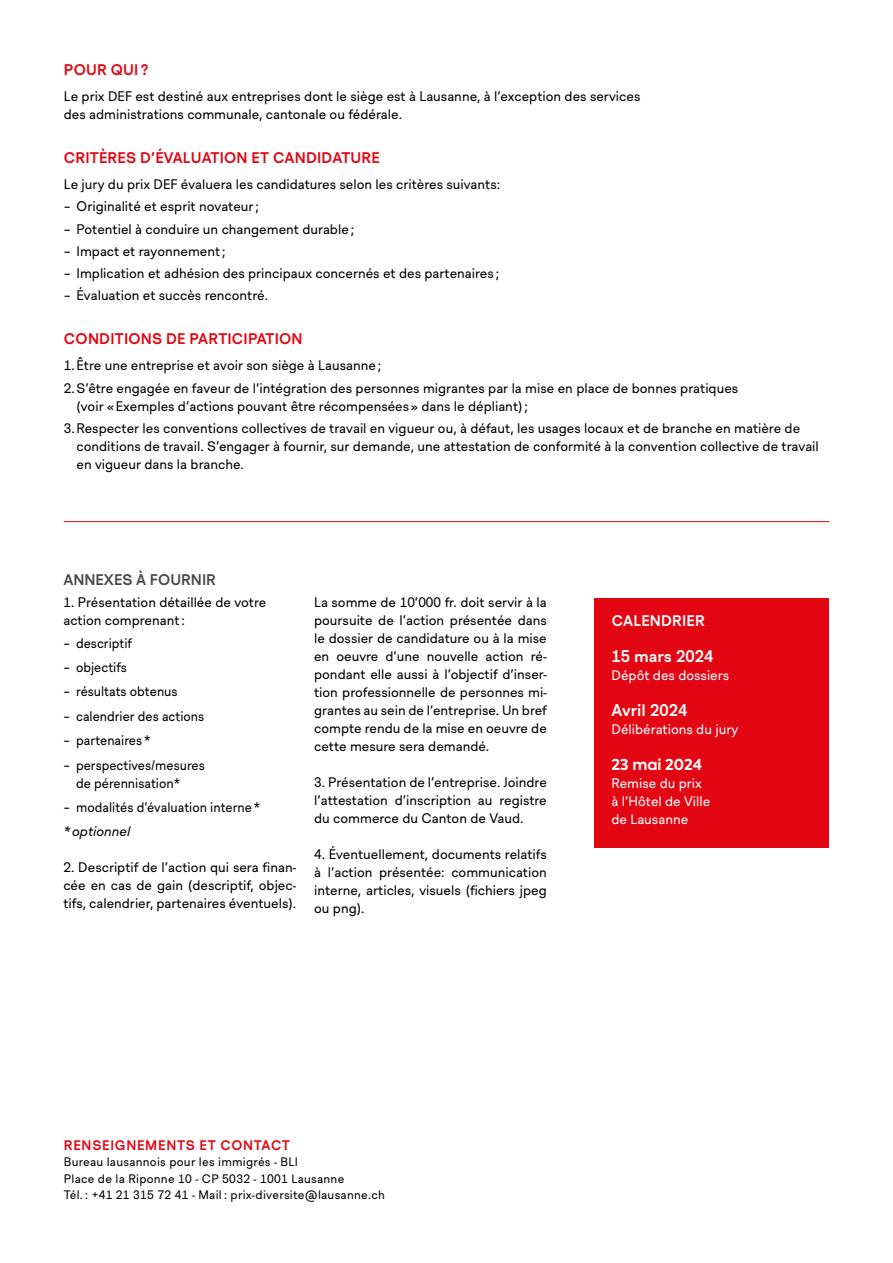
<style>
.page{position:relative;width:893px;height:1263px;background:#fff}
.page>*{position:absolute;margin:0;border:0;box-sizing:border-box;transform-origin:0 0}
.texte_courant{font:700 16.5px "Lausanne";color:#fff}
.Soustitre{font:700 15px "Lausanne";letter-spacing:.015em;color:#e30613}
.sous-titre_couv{font:700 15px "Lausanne";color:#4a4a49}
.Titre{font:700 15px "Lausanne";letter-spacing:.015em;color:#fff}
.texte_courant-2{font:700 15px "Axiforma";color:#fff}
.texte_courant-3{font:13.5px/18px "Lausanne";color:#000;text-align:justify}
.Texte_Courant{font:13.5px/18px "Lausanne";color:#000}
.texte_courant-4{font:13.5px/18px "Lausanne";color:#000;scale:.95 1}
.texte_courant-5{font:13.5px "Lausanne";color:#fff}
.Titre-2{font:700 13.5px "Lausanne";letter-spacing:.055em;color:#e30613}
.texte_courant-6{font:italic 13.5px "Lausanne";color:#000}
.texte_courant-7{font:12px/16.5px "Lausanne";letter-spacing:.02em;color:#000}
.s1{font-family:"Axiforma"}
</style>
<div class="page">
<div style="left:594px;top:598px;width:235px;height:250px;background:#e30613"></div>
<hr style="left:64px;top:521px;width:765px;height:1px;background:#e30613">
<p class="Soustitre" style="left:64px;top:58px;width:86px">POUR QUI ?</p>
<p class="Texte_Courant" style="left:64px;top:88px;width:578px">Le prix DEF est destiné aux entreprises dont le siège est à Lausanne, à l’exception des services des administrations communale, cantonale ou fédérale.</p>
<p class="Soustitre" style="left:64px;top:146px;width:317px">CRITÈRES D’ÉVALUATION ET CANDIDATURE</p>
<p class="Texte_Courant" style="left:64px;top:176px;width:438px">Le jury du prix DEF évaluera les candidatures selon les critères suivants:</p>
<p class="texte_courant-3" style="left:64px;top:198px;width:197px"><span class="s1">-</span> Originalité et esprit novateur ;</p>
<p class="texte_courant-3" style="left:64px;top:221px;width:292px"><span class="s1">-</span> Potentiel à conduire un changement durable ;</p>
<p class="texte_courant-3" style="left:64px;top:243px;width:163px"><span class="s1">-</span> Impact et rayonnement ;</p>
<p class="texte_courant-3" style="left:64px;top:265px;width:437px"><span class="s1">-</span> Implication et adhésion des principaux concernés et des partenaires ;</p>
<p class="texte_courant-3" style="left:64px;top:287px;width:206px"><span class="s1">-</span> Évaluation et succès rencontré.</p>
<p class="Soustitre" style="left:64px;top:328px;width:240px">CONDITIONS DE PARTICIPATION</p>
<p class="texte_courant-3" style="left:64px;top:357px;width:319px">1.Être une entreprise et avoir son siège à Lausanne ;</p>
<p class="texte_courant-3" style="left:77px;top:380px;width:663px;text-indent:-13px">2.S’être engagée en faveur de l’intégration des personnes migrantes par la mise en place de bonnes pratiques (voir « Exemples d’actions pouvant être récompensées » dans le dépliant) ;</p>
<p class="texte_courant-3" style="left:77px;top:420px;width:744px;text-align:left;text-indent:-13px">3.Respecter les conventions collectives de travail en vigueur ou, à défaut, les usages locaux et de branche en matière de conditions de travail. S’engager à fournir, sur demande, une attestation de conformité à la convention collective de travail en vigueur dans la branche.</p>
<p class="sous-titre_couv" style="left:63px;top:569px;width:154px">ANNEXES À FOURNIR</p>
<p class="texte_courant-3" style="left:63px;top:594px;width:204px">1. Présentation détaillée de votre action comprenant :</p>
<p class="texte_courant-4" style="left:63px;top:634px;width:74px"><span class="s1">-</span> descriptif</p>
<p class="texte_courant-4" style="left:63px;top:659px;width:68px"><span class="s1">-</span> objectifs</p>
<p class="texte_courant-4" style="left:63px;top:683px;width:122px"><span class="s1">-</span> résultats obtenus</p>
<p class="texte_courant-4" style="left:63px;top:708px;width:150px"><span class="s1">-</span> calendrier des actions</p>
<p class="texte_courant-4" style="left:63px;top:732px;width:93px"><span class="s1">-</span> partenaires *</p>
<p class="texte_courant-4" style="left:76px;top:756px;width:137px;text-indent:-13px"><span class="s1">-</span> perspectives/mesures de pérennisation*</p>
<p class="texte_courant-4" style="left:63px;top:799px;width:209px"><span class="s1">-</span> modalités d’évaluation interne *</p>
<p class="texte_courant-6" style="left:63px;top:822px;width:68px">* optionnel</p>
<p class="texte_courant-3" style="left:63px;top:859px;width:234px">2. Descriptif de l’action qui sera finan&shy;cée en cas de gain (descriptif, objec&shy;tifs, calendrier, partenaires éventuels).</p>
<p class="texte_courant-3" style="left:314px;top:594px;width:234px">La somme de 10’000 fr. doit servir à la poursuite de l’action présentée dans le dossier de candidature ou à la mise en oeuvre d’une nouvelle action ré&shy;pondant elle aussi à l’objectif d’inser&shy;tion professionnelle de personnes mi&shy;grantes au sein de l’entreprise. Un bref compte rendu de la mise en oeuvre de cette mesure sera demandé.</p>
<p class="texte_courant-3" style="left:314px;top:774px;width:234px">3. Présentation de l’entreprise. Joindre l’attestation d’inscription au registre du commerce du Canton de Vaud.</p>
<p class="texte_courant-3" style="left:314px;top:846px;width:234px">4. Éventuellement, documents relatifs à l’action présentée: communication interne, articles, visuels (fichiers jpeg ou png).</p>
<p class="Titre" style="left:612px;top:610px;width:95px">CALENDRIER</p>
<p class="texte_courant" style="left:611px;top:644px;width:103px">15 mars 2024</p>
<p class="texte_courant-5" style="left:611px;top:665px;width:119px">Dépôt des dossiers</p>
<p class="texte_courant" style="left:611px;top:698px;width:77px">Avril 2024</p>
<p class="texte_courant-5" style="left:611px;top:719px;width:128px">Délibérations du jury</p>
<p class="texte_courant-2" style="left:611px;top:754px;width:92px">23 mai 2024</p>
<p class="texte_courant-5" style="left:611px;top:773px;width:92px">Remise du prix</p>
<p class="texte_courant-5" style="left:611px;top:791px;width:100px">à l’Hôtel de Ville</p>
<p class="texte_courant-5" style="left:611px;top:809px;width:78px">de Lausanne</p>
<p class="Titre-2" style="left:64px;top:1135px;width:228px">RENSEIGNEMENTS ET CONTACT</p>
<p class="texte_courant-7" style="left:64px;top:1154px;width:323px">Bureau lausannois pour les immigrés - BLI<br>Place de la Riponne 10 - CP 5032 - 1001 Lausanne<br>Tél. : +41 21 315 72 41 - Mail : prix-diversite@lausanne.ch</p>
</div>
